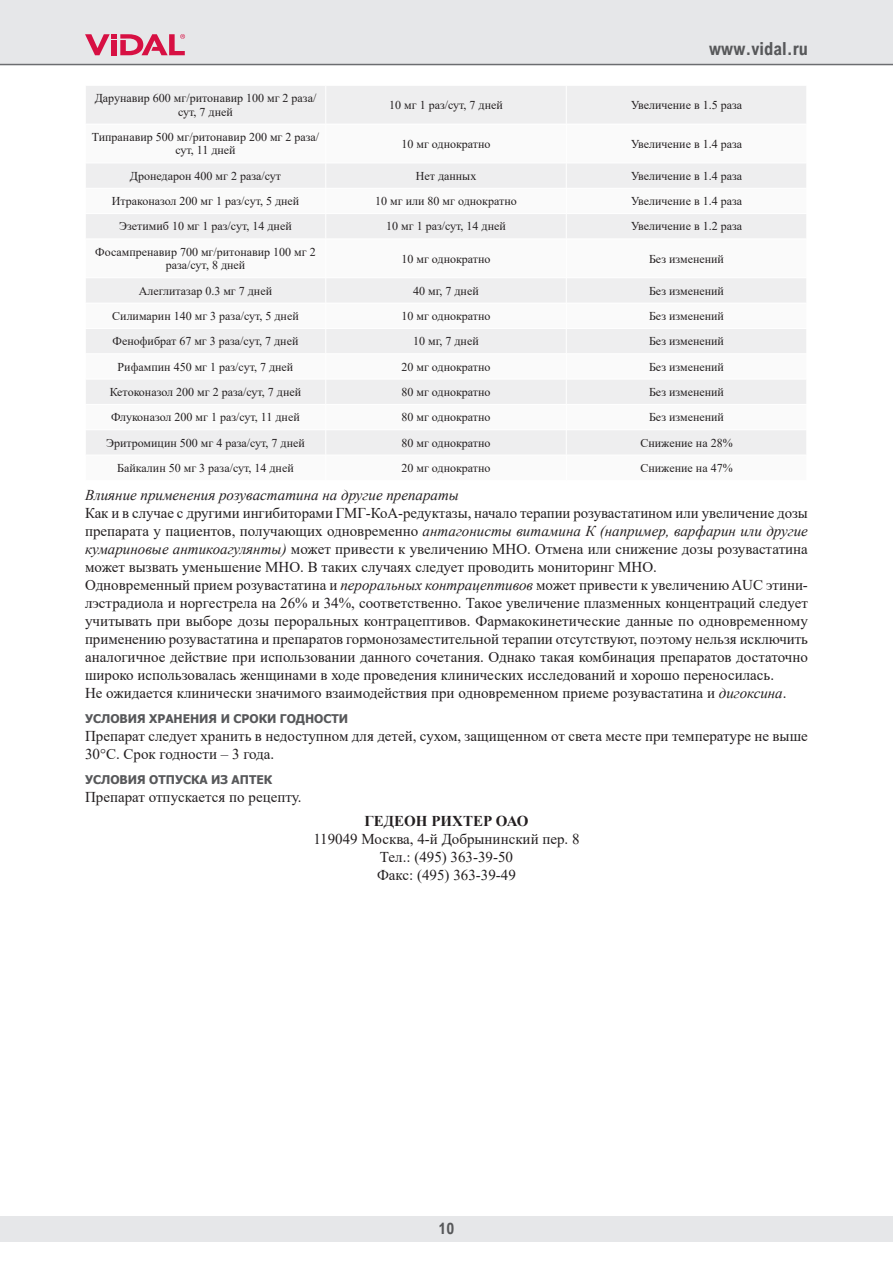
<style>
.page{position:relative;width:893px;height:1263px;background:#fff}
.page>*{position:absolute;margin:0;border:0;box-sizing:border-box;transform-origin:0 0}
.t1{font:700 18px "Arial Nova Cond";color:#57585a}
.t2{font:700 15.75px "Arial Nova Cond";color:#57585a}
.t3{font:15px/18px "Times New Roman";color:#231f20}
.t4{font:italic 15px "Times New Roman";color:#231f20}
.t5{font:700 15px "Times New Roman";color:#231f20}
.t6{font:12px/13.5px "Times New Roman";color:#231f20;text-align:center}
.t7{font:700 12px "Tahoma";color:#57585a}
.s1{font-style:italic}
</style>
<div class="page">
<div style="left:0;top:1216px;width:893px;height:26px;background:#e6e7e9"></div>
<div style="left:0;top:0;width:893px;height:64px;background:#e6e7e9"></div>
<svg style="left:85px;top:34px;width:100px;height:21px"></svg>
<hr style="left:0;top:64px;width:893px;height:1px;background:#6c6d70">
<div style="left:86px;top:86px;width:720px;height:38px;background:#eeeeef"></div>
<svg style="left:86px;top:164px;width:720px;height:290px;fill:#efeff0"></svg>
<hr style="left:326px;top:85px;width:1px;height:39px;background:#fff">
<hr style="left:566px;top:85px;width:1px;height:39px;background:#fff">
<hr style="left:85px;top:188px;width:241px;height:1px;background:#fff">
<hr style="left:326px;top:188px;width:240px;height:1px;background:#fff">
<hr style="left:566px;top:188px;width:241px;height:1px;background:#fff">
<hr style="left:85px;top:213px;width:241px;height:1px;background:#fff">
<hr style="left:326px;top:213px;width:240px;height:1px;background:#fff">
<svg style="left:326px;top:164px;width:1px;height:75px"></svg>
<hr style="left:566px;top:213px;width:241px;height:1px;background:#fff">
<svg style="left:566px;top:164px;width:1px;height:75px"></svg>
<hr style="left:85px;top:239px;width:241px;height:1px;background:#fff">
<hr style="left:326px;top:239px;width:240px;height:1px;background:#fff">
<hr style="left:326px;top:239px;width:1px;height:39px;background:#fff">
<hr style="left:566px;top:239px;width:241px;height:1px;background:#fff">
<hr style="left:566px;top:239px;width:1px;height:39px;background:#fff">
<hr style="left:85px;top:277px;width:241px;height:1px;background:#fff">
<hr style="left:326px;top:277px;width:240px;height:1px;background:#fff">
<hr style="left:566px;top:277px;width:241px;height:1px;background:#fff">
<hr style="left:85px;top:303px;width:241px;height:1px;background:#fff">
<hr style="left:326px;top:303px;width:240px;height:1px;background:#fff">
<hr style="left:566px;top:303px;width:241px;height:1px;background:#fff">
<hr style="left:85px;top:328px;width:241px;height:1px;background:#fff">
<hr style="left:326px;top:328px;width:240px;height:1px;background:#fff">
<hr style="left:566px;top:328px;width:241px;height:1px;background:#fff">
<hr style="left:85px;top:353px;width:241px;height:1px;background:#fff">
<hr style="left:326px;top:353px;width:240px;height:1px;background:#fff">
<hr style="left:566px;top:353px;width:241px;height:1px;background:#fff">
<hr style="left:85px;top:379px;width:241px;height:1px;background:#fff">
<hr style="left:326px;top:379px;width:240px;height:1px;background:#fff">
<hr style="left:566px;top:379px;width:241px;height:1px;background:#fff">
<hr style="left:85px;top:404px;width:241px;height:1px;background:#fff">
<hr style="left:326px;top:404px;width:240px;height:1px;background:#fff">
<hr style="left:566px;top:404px;width:241px;height:1px;background:#fff">
<hr style="left:85px;top:429px;width:241px;height:1px;background:#fff">
<hr style="left:326px;top:429px;width:240px;height:1px;background:#fff">
<hr style="left:566px;top:429px;width:241px;height:1px;background:#fff">
<svg style="left:326px;top:278px;width:1px;height:176px"></svg>
<svg style="left:566px;top:278px;width:1px;height:176px"></svg>
<p class="t1" style="left:709px;top:38px;width:100px">www.vidal.ru</p>
<p class="t6" style="left:95px;top:91px;width:223px">Дарунавир 600 мг/ритонавир 100 мг 2 раза/ сут, 7 дней</p>
<p class="t6" style="left:389px;top:98px;width:115px">10 мг 1 раз/сут, 7 дней</p>
<p class="t6" style="left:631px;top:98px;width:113px">Увеличение в 1.5 раза</p>
<p class="t6" style="left:92px;top:130px;width:229px">Типранавир 500 мг/ритонавир 200 мг 2 раза/ сут, 11 дней</p>
<p class="t6" style="left:401px;top:137px;width:91px">10 мг однократно</p>
<p class="t6" style="left:631px;top:137px;width:113px">Увеличение в 1.4 раза</p>
<p class="t6" style="left:130px;top:169px;width:153px">Дронедарон 400 мг 2 раза/сут</p>
<p class="t6" style="left:416px;top:169px;width:62px">Нет данных</p>
<p class="t6" style="left:631px;top:169px;width:113px">Увеличение в 1.4 раза</p>
<p class="t6" style="left:112px;top:194px;width:189px">Итраконазол 200 мг 1 раз/сут, 5 дней</p>
<p class="t6" style="left:375px;top:194px;width:143px">10 мг или 80 мг однократно</p>
<p class="t6" style="left:631px;top:194px;width:113px">Увеличение в 1.4 раза</p>
<p class="t6" style="left:119px;top:219px;width:174px">Эзетимиб 10 мг 1 раз/сут, 14 дней</p>
<p class="t6" style="left:386px;top:219px;width:121px">10 мг 1 раз/сут, 14 дней</p>
<p class="t6" style="left:631px;top:219px;width:113px">Увеличение в 1.2 раза</p>
<p class="t6" style="left:95px;top:245px;width:222px">Фосампренавир 700 мг/ритонавир 100 мг 2 раза/сут, 8 дней</p>
<p class="t6" style="left:401px;top:251px;width:91px">10 мг однократно</p>
<p class="t6" style="left:649px;top:251px;width:77px">Без изменений</p>
<p class="t6" style="left:139px;top:283px;width:135px">Алеглитазар 0.3 мг 7 дней</p>
<p class="t6" style="left:413px;top:283px;width:67px">40 мг, 7 дней</p>
<p class="t6" style="left:649px;top:283px;width:77px">Без изменений</p>
<p class="t6" style="left:112px;top:309px;width:188px">Силимарин 140 мг 3 раза/сут, 5 дней</p>
<p class="t6" style="left:401px;top:309px;width:91px">10 мг однократно</p>
<p class="t6" style="left:649px;top:309px;width:77px">Без изменений</p>
<p class="t6" style="left:113px;top:334px;width:187px">Фенофибрат 67 мг 3 раза/сут, 7 дней</p>
<p class="t6" style="left:413px;top:334px;width:67px">10 мг, 7 дней</p>
<p class="t6" style="left:649px;top:334px;width:77px">Без изменений</p>
<p class="t6" style="left:118px;top:359px;width:177px">Рифампин 450 мг 1 раз/сут, 7 дней</p>
<p class="t6" style="left:401px;top:359px;width:91px">20 мг однократно</p>
<p class="t6" style="left:649px;top:359px;width:77px">Без изменений</p>
<p class="t6" style="left:110px;top:385px;width:193px">Кетоконазол 200 мг 2 раза/сут, 7 дней</p>
<p class="t6" style="left:401px;top:385px;width:91px">80 мг однократно</p>
<p class="t6" style="left:649px;top:385px;width:77px">Без изменений</p>
<p class="t6" style="left:111px;top:410px;width:190px">Флуконазол 200 мг 1 раз/сут, 11 дней</p>
<p class="t6" style="left:401px;top:410px;width:91px">80 мг однократно</p>
<p class="t6" style="left:649px;top:410px;width:77px">Без изменений</p>
<p class="t6" style="left:106px;top:435px;width:200px">Эритромицин 500 мг 4 раза/сут, 7 дней</p>
<p class="t6" style="left:401px;top:435px;width:91px">80 мг однократно</p>
<p class="t6" style="left:640px;top:435px;width:94px">Снижение на 28%</p>
<p class="t6" style="left:117px;top:461px;width:178px">Байкалин 50 мг 3 раза/сут, 14 дней</p>
<p class="t6" style="left:401px;top:461px;width:91px">20 мг однократно</p>
<p class="t6" style="left:640px;top:461px;width:94px">Снижение на 47%</p>
<p class="t4" style="left:85px;top:485px;width:375px">Влияние применения розувастатина на другие препараты</p>
<p class="t3" style="left:85px;top:504px;width:725px">Как и в случае с другими ингибиторами ГМГ-КоА-редуктазы, начало терапии розувастатином или увеличение дозы препарата у пациентов, получающих одновременно <span class="s1">антагонисты витамина К (например, варфарин или другие кумариновые антикоагулянты)</span> может привести к увеличению MHO. Отмена или снижение дозы розувастатина может вызвать уменьшение MHO. В таких случаях следует проводить мониторинг MHO.<br>Одновременный прием розувастатина и <span class="s1">пероральных контрацептивов</span> может привести к увеличению AUC этини&shy;лэстрадиола и норгестрела на 26% и 34%, соответственно. Такое увеличение плазменных концентраций следует учитывать при выборе дозы пероральных контрацептивов. Фармакокинетические данные по одновременному применению розувастатина и препаратов гормонозаместительной терапии отсутствуют, поэтому нельзя исключить аналогичное действие при использовании данного сочетания. Однако такая комбинация препаратов достаточно широко использовалась женщинами в ходе проведения клинических исследований и хорошо переносилась.<br>Не ожидается клинически значимого взаимодействия при одновременном приеме розувастатина и <span class="s1">дигоксина</span>.</p>
<p class="t7" style="left:85px;top:710px;width:265px">УСЛОВИЯ ХРАНЕНИЯ И СРОКИ ГОДНОСТИ</p>
<p class="t3" style="left:85px;top:726px;width:724px">Препарат следует хранить в недоступном для детей, сухом, защищенном от света месте при температуре не выше<br>30°С. Срок годности – 3 года.</p>
<p class="t7" style="left:85px;top:771px;width:189px">УСЛОВИЯ ОТПУСКА ИЗ АПТЕК</p>
<p class="t3" style="left:85px;top:787px;width:218px">Препарат отпускается по рецепту.</p>
<p class="t5" style="left:364px;top:810px;width:166px">ГЕДЕОН РИХТЕР ОАО</p>
<p class="t3" style="left:313px;top:829px;width:268px;text-align:center">119049 Москва, 4-й Добрынинский пер. 8<br>Тел.: (495) 363-39-50<br>Факс: (495) 363-39-49</p>
<p class="t2" style="left:439px;top:1218px;width:17px">10</p>
</div>
